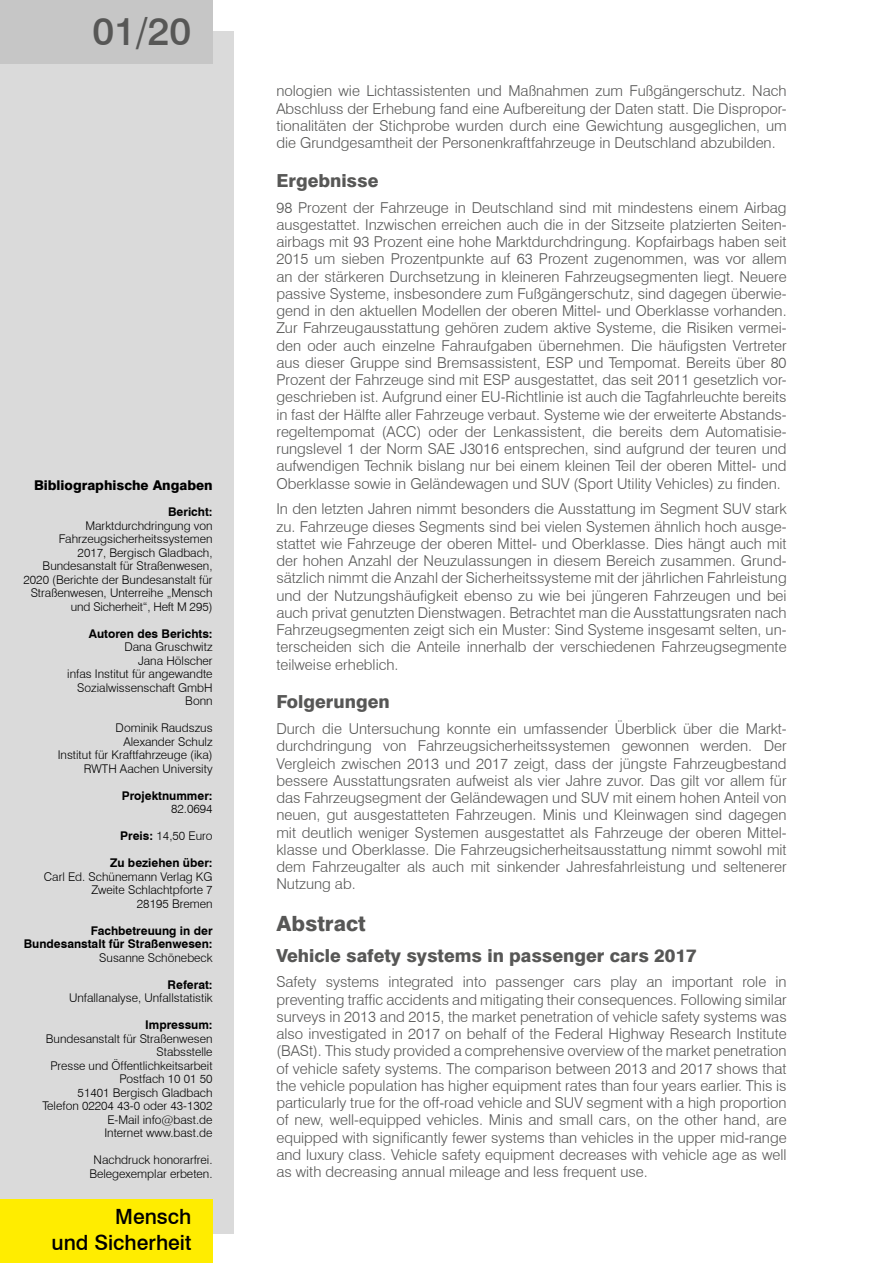
<style>
.page{position:relative;width:893px;height:1263px;background:#fff}
.page>*{position:absolute;margin:0;border:0;box-sizing:border-box;transform-origin:0 0}
.t1{font:500 39px "Swiss 721 BT";color:#575756}
.t2{font:500 21px/25.2px "Swiss 721 BT";color:#000;text-align:right}
.t3{font:800 21px "Swiss 721 BT";color:#575756}
.t4{font:800 18px "Swiss 721 BT";color:#575756}
.t5{font:300 15px/17.2px "Swiss 721 BT";color:#575756;text-align:justify}
.t6{font:800 13.5px "Swiss 721 BT";color:#000}
.t7{font:300 12px/13.5px "Swiss 721 BT";color:#000;text-align:right}
.t8{font:700 12px/13.5px "Swiss 721 BT";color:#000;text-align:right}
.s1{font-weight:700}
</style>
<div class="page">
<div style="left:0;top:31px;width:234px;height:1203px;background:#dadada"></div>
<div style="left:0;top:0;width:213px;height:64px;background:#c6c6c6"></div>
<div style="left:0;top:1199px;width:213px;height:64px;background:#ffed00"></div>
<h1 class="t1" style="left:92px;top:7px;width:100px">01/20</h1>
<p class="t6" style="left:34px;top:477px;width:180px">Bibliographische Angaben</p>
<p class="t8" style="left:168px;top:505px;width:46px">Bericht:</p>
<p class="t7" style="left:24px;top:519px;width:191px">Marktdurchdringung von<br>Fahrzeugsicherheitssystemen<br>2017, Bergisch Gladbach,<br>Bundesanstalt für Straßenwesen,<br>2020 (Berichte der Bundesanstalt für<br>Straßenwesen, Unterreihe „Mensch und Sicherheit“, Heft M 295)</p>
<p class="t8" style="left:89px;top:626px;width:125px">Autoren des Berichts:</p>
<p class="t7" style="left:67px;top:640px;width:147px">Dana Gruschwitz<br>Jana Hölscher<br>infas Institut für angewandte<br>Sozialwissenschaft GmbH<br>Bonn</p>
<p class="t7" style="left:58px;top:721px;width:156px">Dominik Raudszus<br>Alexander Schulz<br>Institut für Kraftfahrzeuge (ika)<br>RWTH Aachen University</p>
<p class="t8" style="left:122px;top:788px;width:92px">Projektnummer:</p>
<p class="t7" style="left:171px;top:802px;width:43px">82.0694</p>
<p class="t7" style="left:120px;top:829px;width:94px"><span class="s1">Preis:</span> 14,50 Euro</p>
<p class="t8" style="left:110px;top:856px;width:104px">Zu beziehen über:</p>
<p class="t7" style="left:44px;top:870px;width:170px">Carl Ed. Schünemann Verlag KG<br>Zweite Schlachtpforte 7<br>28195 Bremen</p>
<p class="t8" style="left:24px;top:923px;width:190px">Fachbetreuung in der<br>Bundesanstalt für Straßenwesen:</p>
<p class="t7" style="left:99px;top:951px;width:115px">Susanne Schönebeck</p>
<p class="t8" style="left:168px;top:977px;width:46px">Referat:</p>
<p class="t7" style="left:69px;top:991px;width:145px">Unfallanalyse, Unfallstatistik</p>
<p class="t8" style="left:145px;top:1018px;width:69px">Impressum:</p>
<p class="t7" style="left:43px;top:1032px;width:172px">Bundesanstalt für Straßenwesen<br>Stabsstelle<br>Presse und Öffentlichkeitsarbeit<br>Postfach 10 01 50<br>51401 Bergisch Gladbach<br>Telefon 02204 43-0 oder 43-1302<br>E-Mail info@bast.de<br>Internet www.bast.de</p>
<p class="t7" style="left:89px;top:1153px;width:125px;text-align:center">Nachdruck honorarfrei.<br>Belegexemplar erbeten.</p>
<h2 class="t2" style="left:52px;top:1204px;width:141px">Mensch<br>und Sicherheit</h2>
<p class="t5" style="left:276px;top:82px;width:512px">nologien wie Lichtassistenten und Maßnahmen zum Fußgängerschutz. Nach Abschluss der Erhebung fand eine Aufbereitung der Daten statt. Die Dispropor&shy;tionalitäten der Stichprobe wurden durch eine Gewichtung ausgeglichen, um die Grundgesamtheit der Personenkraftfahrzeuge in Deutschland abzubilden.</p>
<p class="t4" style="left:276px;top:169px;width:104px">Ergebnisse</p>
<p class="t5" style="left:276px;top:198px;width:512px">98 Prozent der Fahrzeuge in Deutschland sind mit mindestens einem Airbag ausgestattet. Inzwischen erreichen auch die in der Sitzseite platzierten Seiten&shy;airbags mit 93 Prozent eine hohe Marktdurchdringung. Kopfairbags haben seit 2015 um sieben Prozentpunkte auf 63 Prozent zugenommen, was vor allem an der stärkeren Durchsetzung in kleineren Fahrzeugsegmenten liegt. Neuere passive Systeme, insbesondere zum Fußgängerschutz, sind dagegen überwie&shy;gend in den aktuellen Modellen der oberen Mittel- und Oberklasse vorhanden.<br>Zur Fahrzeugausstattung gehören zudem aktive Systeme, die Risiken vermei&shy;den oder auch einzelne Fahraufgaben übernehmen. Die häufigsten Vertreter aus dieser Gruppe sind Bremsassistent, ESP und Tempomat. Bereits über 80<br>Prozent der Fahrzeuge sind mit ESP ausgestattet, das seit 2011 gesetzlich vor&shy;geschrieben ist. Aufgrund einer EU-Richtlinie ist auch die Tagfahrleuchte bereits in fast der Hälfte aller Fahrzeuge verbaut. Systeme wie der erweiterte Abstands&shy;regeltempomat (ACC) oder der Lenkassistent, die bereits dem Automatisie&shy;rungslevel 1 der Norm SAE J3016 entsprechen, sind aufgrund der teuren und aufwendigen Technik bislang nur bei einem kleinen Teil der oberen Mittel- und Oberklasse sowie in Geländewagen und SUV (Sport Utility Vehicles) zu finden.</p>
<p class="t5" style="left:276px;top:500px;width:512px">In den letzten Jahren nimmt besonders die Ausstattung im Segment SUV stark zu. Fahrzeuge dieses Segments sind bei vielen Systemen ähnlich hoch ausge&shy;stattet wie Fahrzeuge der oberen Mittel- und Oberklasse. Dies hängt auch mit der hohen Anzahl der Neuzulassungen in diesem Bereich zusammen. Grund&shy;sätzlich nimmt die Anzahl der Sicherheitssysteme mit der jährlichen Fahrleistung und der Nutzungshäufigkeit ebenso zu wie bei jüngeren Fahrzeugen und bei auch privat genutzten Dienstwagen. Betrachtet man die Ausstattungsraten nach Fahrzeugsegmenten zeigt sich ein Muster: Sind Systeme insgesamt selten, un&shy;terscheiden sich die Anteile innerhalb der verschiedenen Fahrzeugsegmente teilweise erheblich.</p>
<p class="t4" style="left:276px;top:691px;width:115px">Folgerungen</p>
<p class="t5" style="left:276px;top:720px;width:512px">Durch die Untersuchung konnte ein umfassender Überblick über die Markt&shy;durchdringung von Fahrzeugsicherheitssystemen gewonnen werden. Der Vergleich zwischen 2013 und 2017 zeigt, dass der jüngste Fahrzeugbestand bessere Ausstattungsraten aufweist als vier Jahre zuvor. Das gilt vor allem für das Fahrzeugsegment der Geländewagen und SUV mit einem hohen Anteil von neuen, gut ausgestatteten Fahrzeugen. Minis und Kleinwagen sind dagegen mit deutlich weniger Systemen ausgestattet als Fahrzeuge der oberen Mittel&shy;klasse und Oberklasse. Die Fahrzeugsicherheitsausstattung nimmt sowohl mit dem Fahrzeugalter als auch mit sinkender Jahresfahrleistung und seltenerer Nutzung ab.</p>
<h2 class="t3" style="left:276px;top:911px;width:91px">Abstract</h2>
<p class="t4" style="left:276px;top:944px;width:422px">Vehicle safety systems in passenger cars 2017</p>
<p class="t5" style="left:276px;top:973px;width:512px">Safety systems integrated into passenger cars play an important role in preventing traffic accidents and mitigating their consequences. Following similar surveys in 2013 and 2015, the market penetration of vehicle safety systems was also investigated in 2017 on behalf of the Federal Highway Research Institute (BASt). This study provided a comprehensive overview of the market penetration of vehicle safety systems. The comparison between 2013 and 2017 shows that the vehicle population has higher equipment rates than four years earlier. This is particularly true for the off-road vehicle and SUV segment with a high proportion of new, well-equipped vehicles. Minis and small cars, on the other hand, are equipped with significantly fewer systems than vehicles in the upper mid-range and luxury class. Vehicle safety equipment decreases with vehicle age as well as with decreasing annual mileage and less frequent use.</p>
</div>
